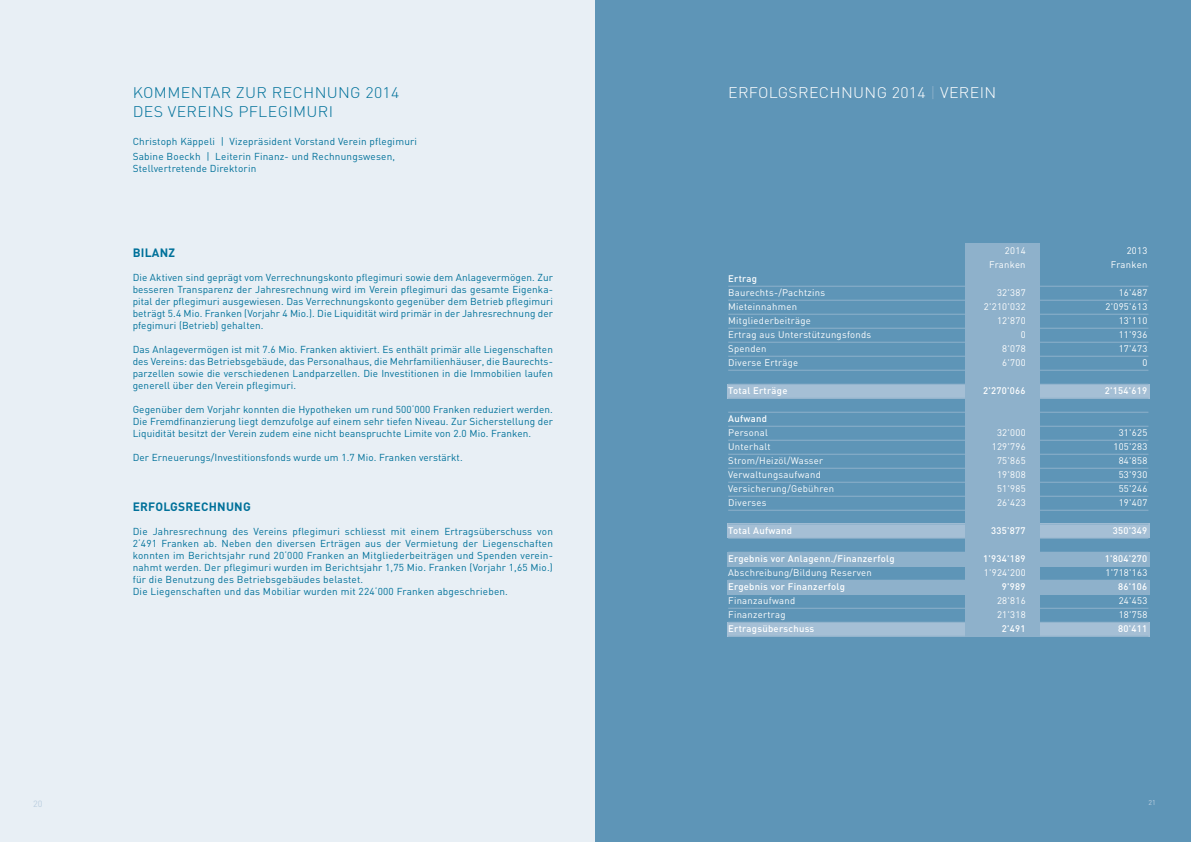
<style>
.page{position:relative;width:1191px;height:842px;background:#fff}
.page>*{position:absolute;margin:0;border:0;box-sizing:border-box;transform-origin:0 0}
.t1{font:300 15.2px/19.2px "DIN";letter-spacing:.02em;color:#00719a;scale:1.05 1}
.t2{font:300 15.2px "DIN";letter-spacing:.02em;color:#fff;scale:1.05 1}
.t3{font:700 12px "DIN";letter-spacing:.02em;color:#00719a}
.t4{font:10px/12px "DIN";letter-spacing:.02em;color:#00719a;text-align:justify}
.t5{font:9.5px "DIN";letter-spacing:.03em;color:#fff}
.t6{font:500 9.5px "DIN";letter-spacing:.03em;color:#fff}
.t7{font:9px "DIN";color:#bccfe0}
.t8{font:7px "DIN";color:#bccfe0}
.s1{color:#8eb1cb}
</style>
<div class="page">
<div style="left:0;top:0;width:595px;height:842px;background:#e8eff5"></div>
<div style="left:595px;top:0;width:596px;height:842px;background:#5e95b7"></div>
<div style="left:727px;top:622px;width:422px;height:15px;background:#a5bfd5"></div>
<div style="left:727px;top:524px;width:422px;height:14px;background:#a5bfd5"></div>
<div style="left:727px;top:384px;width:422px;height:15px;background:#a5bfd5"></div>
<div style="left:727px;top:552px;width:422px;height:15px;background:#8eb1cb"></div>
<div style="left:964px;top:243px;width:75px;height:394px;background:#8eb1cb"></div>
<div style="left:727px;top:580px;width:422px;height:15px;background:#8eb1cb"></div>
<hr style="left:728px;top:286px;width:420px;height:1px;background:#8eb1cb">
<hr style="left:728px;top:300px;width:420px;height:1px;background:#8eb1cb">
<hr style="left:728px;top:314px;width:420px;height:1px;background:#8eb1cb">
<hr style="left:728px;top:328px;width:420px;height:1px;background:#8eb1cb">
<hr style="left:728px;top:342px;width:420px;height:1px;background:#8eb1cb">
<hr style="left:728px;top:356px;width:420px;height:1px;background:#8eb1cb">
<hr style="left:728px;top:370px;width:420px;height:1px;background:#8eb1cb">
<hr style="left:728px;top:384px;width:420px;height:1px;background:#8eb1cb">
<hr style="left:728px;top:398px;width:420px;height:1px;background:#8eb1cb">
<hr style="left:728px;top:412px;width:420px;height:1px;background:#8eb1cb">
<hr style="left:728px;top:426px;width:420px;height:1px;background:#8eb1cb">
<hr style="left:728px;top:440px;width:420px;height:1px;background:#8eb1cb">
<hr style="left:728px;top:454px;width:420px;height:1px;background:#8eb1cb">
<hr style="left:728px;top:468px;width:420px;height:1px;background:#8eb1cb">
<hr style="left:728px;top:482px;width:420px;height:1px;background:#8eb1cb">
<hr style="left:728px;top:496px;width:420px;height:1px;background:#8eb1cb">
<hr style="left:728px;top:510px;width:420px;height:1px;background:#8eb1cb">
<hr style="left:728px;top:524px;width:420px;height:1px;background:#8eb1cb">
<hr style="left:728px;top:538px;width:420px;height:1px;background:#8eb1cb">
<hr style="left:728px;top:608px;width:420px;height:1px;background:#8eb1cb">
<hr style="left:728px;top:622px;width:420px;height:1px;background:#8eb1cb">
<hr style="left:728px;top:636px;width:420px;height:1px;background:#8eb1cb">
<h1 class="t1" style="left:133px;top:83px;width:255px">KOMMENTAR ZUR RECHNUNG 2014<br>DES VEREINS PFLEGIMURI</h1>
<p class="t4" style="left:133px;top:133px;width:286px;line-height:15.6px">Christoph Käppeli | Vizepräsident Vorstand Verein pflegimuri<br>Sabine Boeckh | Leiterin Finanz- und Rechnungswesen,</p>
<p class="t4" style="left:133px;top:162px;width:125px">Stellvertretende Direktorin</p>
<p class="t3" style="left:133px;top:244px;width:44px">BILANZ</p>
<p class="t4" style="left:133px;top:271px;width:422px">Die Aktiven sind geprägt vom Verrechnungskonto pflegimuri sowie dem Anlagevermögen. Zur besseren Transparenz der Jahresrechnung wird im Verein pflegimuri das gesamte Eigenka&shy;pital der pflegimuri ausgewiesen. Das Verrechnungskonto gegenüber dem Betrieb pflegimuri beträgt 5.4 Mio. Franken (Vorjahr 4 Mio.). Die Liquidität wird primär in der Jahresrechnung der pfegimuri (Betrieb) gehalten.</p>
<p class="t4" style="left:133px;top:343px;width:422px">Das Anlagevermögen ist mit 7.6 Mio. Franken aktiviert. Es enthält primär alle Liegenschaften des Vereins: das Betriebsgebäude, das Personalhaus, die Mehrfamilienhäuser, die Baurechts&shy;parzellen sowie die verschiedenen Landparzellen. Die Investitionen in die Immobilien laufen generell über den Verein pflegimuri.</p>
<p class="t4" style="left:133px;top:403px;width:422px">Gegenüber dem Vorjahr konnten die Hypotheken um rund 500‘000 Franken reduziert werden.<br>Die Fremdfinanzierung liegt demzufolge auf einem sehr tiefen Niveau. Zur Sicherstellung der Liquidität besitzt der Verein zudem eine nicht beanspruchte Limite von 2.0 Mio. Franken.</p>
<p class="t4" style="left:133px;top:451px;width:331px">Der Erneuerungs/Investitionsfonds wurde um 1.7 Mio. Franken verstärkt.</p>
<p class="t3" style="left:133px;top:499px;width:120px">ERFOLGSRECHNUNG</p>
<p class="t4" style="left:133px;top:525px;width:422px;text-align:left">Die Jahresrechnung des Vereins pflegimuri schliesst mit einem Ertragsüberschuss von 2‘491 Franken ab. Neben den diversen Erträgen aus der Vermietung der Liegenschaften konnten im Berichtsjahr rund 20‘000 Franken an Mitgliederbeiträgen und Spenden verein&shy;nahmt werden. Der pflegimuri wurden im Berichtsjahr 1,75 Mio. Franken (Vorjahr 1,65 Mio.) für die Benutzung des Betriebsgebäudes belastet.<br>Die Liegenschaften und das Mobiliar wurden mit 224‘000 Franken abgeschrieben.</p>
<h1 class="t2" style="left:728px;top:83px;width:257px">ERFOLGSRECHNUNG 2014 <span class="s1">|</span> VEREIN</h1>
<p class="t5" style="left:1005px;top:245px;width:22px">2014</p>
<p class="t5" style="left:1126px;top:245px;width:22px">2013</p>
<p class="t5" style="left:989px;top:259px;width:38px">Franken</p>
<p class="t5" style="left:1110px;top:259px;width:38px">Franken</p>
<p class="t6" style="left:728px;top:273px;width:30px">Ertrag</p>
<p class="t5" style="left:728px;top:287px;width:98px">Baurechts-/Pachtzins</p>
<p class="t5" style="left:997px;top:287px;width:30px">32'387</p>
<p class="t5" style="left:1118px;top:287px;width:30px">16'487</p>
<p class="t5" style="left:728px;top:301px;width:70px">Mieteinnahmen</p>
<p class="t5" style="left:983px;top:301px;width:43px">2'210'032</p>
<p class="t5" style="left:1105px;top:301px;width:43px">2'095'613</p>
<p class="t5" style="left:728px;top:315px;width:84px">Mitgliederbeiträge</p>
<p class="t5" style="left:997px;top:315px;width:30px">12'870</p>
<p class="t5" style="left:1118px;top:315px;width:30px">13'110</p>
<p class="t5" style="left:728px;top:329px;width:145px">Ertrag aus Unterstützungsfonds</p>
<p class="t5" style="left:1020px;top:329px;width:6px">0</p>
<p class="t5" style="left:1118px;top:329px;width:30px">11'936</p>
<p class="t5" style="left:728px;top:343px;width:40px">Spenden</p>
<p class="t5" style="left:1002px;top:343px;width:25px">8'078</p>
<p class="t5" style="left:1118px;top:343px;width:30px">17'473</p>
<p class="t5" style="left:728px;top:357px;width:72px">Diverse Erträge</p>
<p class="t5" style="left:1002px;top:357px;width:25px">6'700</p>
<p class="t5" style="left:1142px;top:357px;width:6px">0</p>
<p class="t6" style="left:728px;top:385px;width:61px">Total Erträge</p>
<p class="t6" style="left:983px;top:385px;width:44px">2'270'066</p>
<p class="t6" style="left:1104px;top:385px;width:44px">2'154'619</p>
<p class="t6" style="left:728px;top:413px;width:40px">Aufwand</p>
<p class="t5" style="left:728px;top:427px;width:41px">Personal</p>
<p class="t5" style="left:997px;top:427px;width:30px">32'000</p>
<p class="t5" style="left:1118px;top:427px;width:30px">31'625</p>
<p class="t5" style="left:728px;top:441px;width:44px">Unterhalt</p>
<p class="t5" style="left:991px;top:441px;width:35px">129'796</p>
<p class="t5" style="left:1113px;top:441px;width:35px">105'283</p>
<p class="t5" style="left:728px;top:455px;width:96px">Strom/Heizöl/Wasser</p>
<p class="t5" style="left:997px;top:455px;width:30px">75'865</p>
<p class="t5" style="left:1118px;top:455px;width:30px">84'858</p>
<p class="t5" style="left:728px;top:469px;width:94px">Verwaltungsaufwand</p>
<p class="t5" style="left:997px;top:469px;width:30px">19'808</p>
<p class="t5" style="left:1118px;top:469px;width:30px">53'930</p>
<p class="t5" style="left:728px;top:483px;width:107px">Versicherung/Gebühren</p>
<p class="t5" style="left:997px;top:483px;width:30px">51'985</p>
<p class="t5" style="left:1118px;top:483px;width:30px">55'246</p>
<p class="t5" style="left:728px;top:497px;width:40px">Diverses</p>
<p class="t5" style="left:997px;top:497px;width:30px">26'423</p>
<p class="t5" style="left:1118px;top:497px;width:30px">19'407</p>
<p class="t6" style="left:728px;top:525px;width:65px">Total Aufwand</p>
<p class="t6" style="left:991px;top:525px;width:36px">335'877</p>
<p class="t6" style="left:1112px;top:525px;width:36px">350'349</p>
<p class="t6" style="left:728px;top:553px;width:168px">Ergebnis vor Anlagenn./Finanzerfolg</p>
<p class="t6" style="left:983px;top:553px;width:44px">1'934'189</p>
<p class="t6" style="left:1104px;top:553px;width:44px">1'804'270</p>
<p class="t5" style="left:728px;top:567px;width:145px">Abschreibung/Bildung Reserven</p>
<p class="t5" style="left:983px;top:567px;width:43px">1'924'200</p>
<p class="t5" style="left:1105px;top:567px;width:43px">1'718'163</p>
<p class="t6" style="left:728px;top:581px;width:118px">Ergebnis vor Finanzerfolg</p>
<p class="t6" style="left:1001px;top:581px;width:25px">9'989</p>
<p class="t6" style="left:1118px;top:581px;width:31px">86'106</p>
<p class="t5" style="left:728px;top:595px;width:69px">Finanzaufwand</p>
<p class="t5" style="left:997px;top:595px;width:30px">28'816</p>
<p class="t5" style="left:1118px;top:595px;width:30px">24'453</p>
<p class="t5" style="left:728px;top:609px;width:59px">Finanzertrag</p>
<p class="t5" style="left:997px;top:609px;width:30px">21'318</p>
<p class="t5" style="left:1118px;top:609px;width:30px">18'758</p>
<p class="t6" style="left:728px;top:623px;width:88px">Ertragsüberschuss</p>
<p class="t6" style="left:1001px;top:623px;width:25px">2'491</p>
<p class="t6" style="left:1118px;top:623px;width:31px">80'411</p>
<p class="t7" style="left:33px;top:798px;width:11px">20</p>
<p class="t7" style="left:1148px;top:798px;width:11px">137<sup>13</sup></p>
<p class="t8" style="left:1148px;top:798px;width:9px">21</p>
</div>
